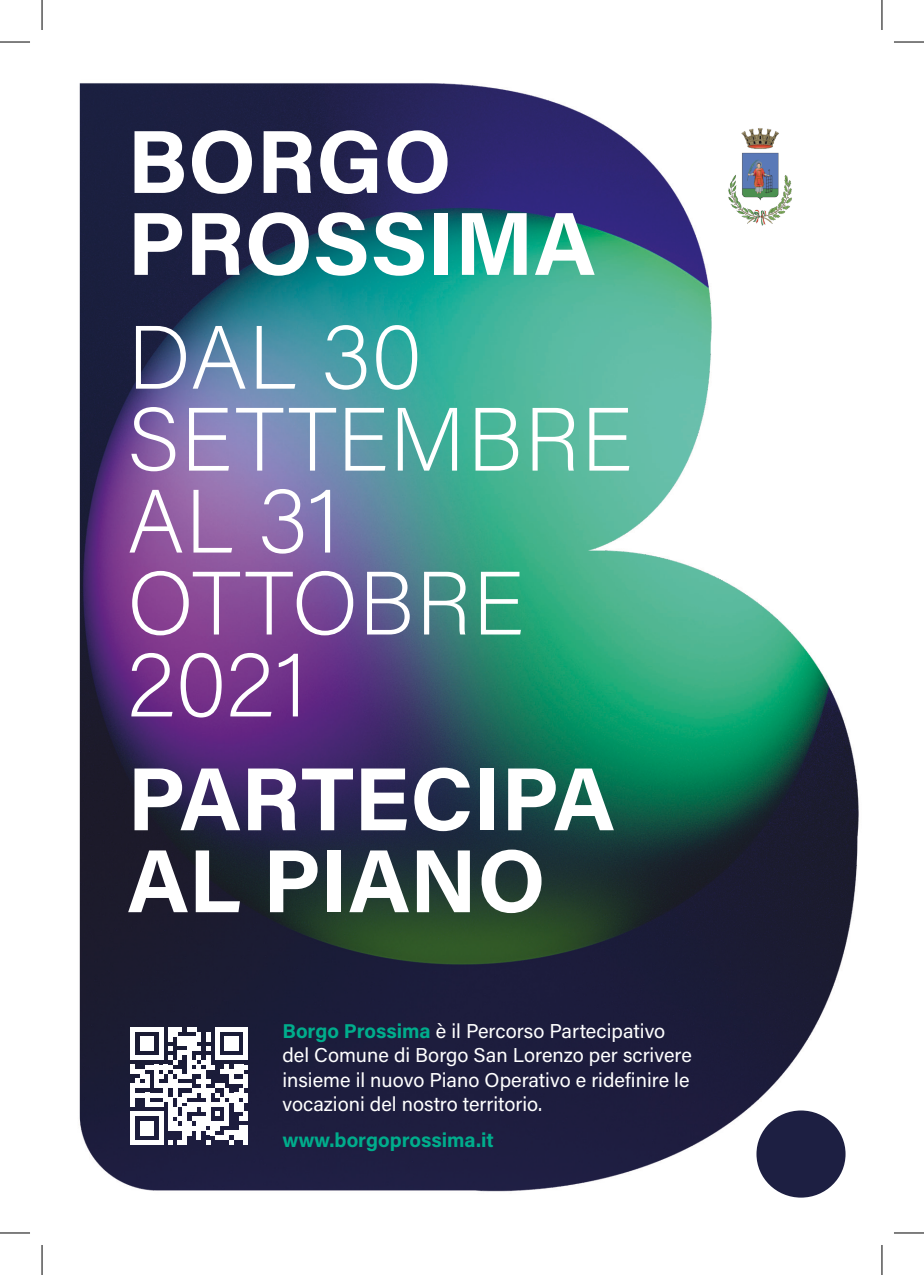
<style>
.page{position:relative;width:924px;height:1275px;background:#fff}
.page>*{position:absolute;margin:0;border:0;box-sizing:border-box;transform-origin:0 0}
.t1{font:700 89.6px "Acumin Pro";color:#fff}
.t2{font:200 89.6px "Acumin Pro";color:#fff}
.t3{font:20px/24px "Acumin Pro";color:#fff}
.t4{font:700 20px "Acumin Pro";color:#00ad8c}
.s1{font-weight:700;color:#00ad8c}
</style>
<div class="page">
<img style="left:79px;top:83px;width:780px;height:1115px">
<div style="left:756px;top:1110px;width:89px;height:87px;background:#1d1f42;border-radius:50%"></div>
<img style="left:722px;top:127px;width:74px;height:98px">
<hr style="left:0;top:42px;width:30px;height:1px;background:#000">
<hr style="left:893px;top:42px;width:30px;height:1px;background:#000">
<hr style="left:0;top:1232px;width:30px;height:1px;background:#000">
<hr style="left:893px;top:1232px;width:30px;height:1px;background:#000">
<hr style="left:42px;top:0;width:1px;height:30px;background:#000">
<hr style="left:42px;top:1245px;width:1px;height:30px;background:#000">
<hr style="left:881px;top:0;width:1px;height:30px;background:#000">
<hr style="left:881px;top:1245px;width:1px;height:30px;background:#000">
<p class="t1" style="left:127px;top:99px;width:326px">BORGO</p>
<p class="t1" style="left:127px;top:180px;width:470px">PROSSIMA</p>
<p class="t2" style="left:127px;top:296px;width:297px">DAL 30</p>
<p class="t2" style="left:127px;top:378px;width:507px">SETTEMBRE</p>
<p class="t2" style="left:127px;top:460px;width:213px">AL 31</p>
<p class="t2" style="left:127px;top:542px;width:398px">OTTOBRE</p>
<p class="t2" style="left:127px;top:623px;width:181px">2021</p>
<p class="t1" style="left:127px;top:736px;width:489px">PARTECIPA</p>
<p class="t1" style="left:127px;top:818px;width:420px">AL PIANO</p>
<p class="t3" style="left:282px;top:1018px;width:411px"><span class="s1">Borgo Prossima</span> è il Percorso Partecipativo del Comune di Borgo San Lorenzo per scrivere insieme il nuovo Piano Operativo e ridefinire le vocazioni del nostro territorio.</p>
<p class="t4" style="left:282px;top:1125px;width:213px">www.borgoprossima.it</p>
</div>
